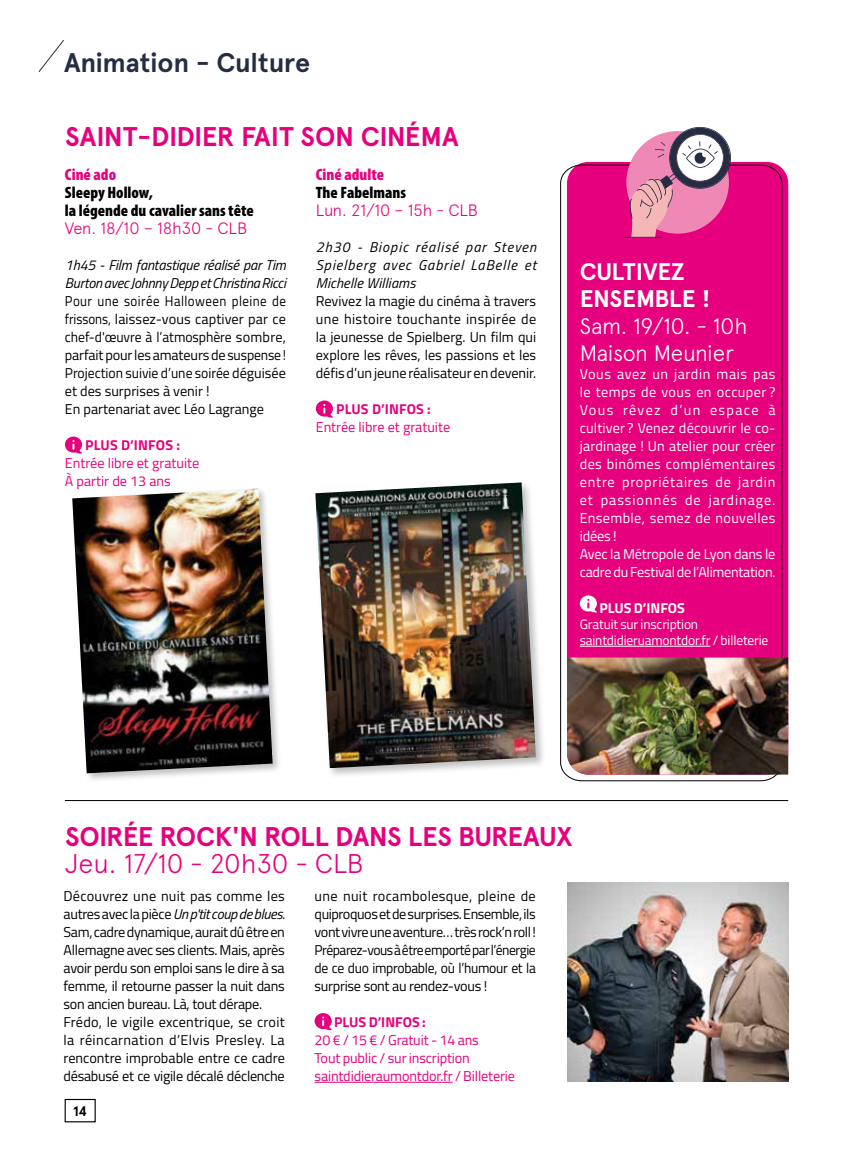
<style>
.page{position:relative;width:851px;height:1149px;background:#fff}
.page>*{position:absolute;margin:0;border:0;box-sizing:border-box;transform-origin:0 0}
.t1{font:700 27px "Apercu Pro";letter-spacing:-.02em;color:#e6007d}
.t2{font:27px "Apercu Light Pro";letter-spacing:-.005em;color:#e6007d}
.t3{font:700 27px "Apercu Pro";color:#262d43}
.t4{font:700 24px/27px "Apercu Pro";letter-spacing:-.015em;color:#fff}
.t5{font:22.5px/27px "Apercu Light Pro";letter-spacing:-.015em;color:#fff}
.t6{font:900 condensed 16.5px/18px "Myriad Pro";color:#000}
.t7{font:16.5px "Apercu Light Pro";letter-spacing:-.005em;color:#e6007d}
.t8{font:900 condensed 16.5px "Myriad Pro";color:#e6007d}
.t9{font:14.25px/18px "Titillium Web";letter-spacing:-.005em;color:#000;text-align:justify}
.t10{font:14.25px/18px "Titillium Web";letter-spacing:.025em;color:#fff}
.t11{font:14.25px/18px "Titillium Web";letter-spacing:-.005em;color:#000;scale:.91 1}
.t12{font:italic 14.25px/18px "Titillium Web";letter-spacing:-.01em;color:#000}
.t13{font:14.25px/18px "Titillium Web";letter-spacing:-.01em;color:#e6007d}
.t14{font:700 14.25px "Titillium Web";letter-spacing:.01em;color:#e6007d}
.t15{font:700 14.25px "Titillium Web";color:#fff}
.t16{font:700 13.8px "Apercu Pro";color:#000}
.t17{font:13.5px/16.2px "Titillium Web";letter-spacing:-.01em;color:#fff}
.s1{font-style:italic}
</style>
<div class="page">
<div style="left:65px;top:1098px;width:31px;height:23px;border:1px solid #000"></div>
<svg style="left:38px;top:40px;width:26px;height:32px"></svg>
<div style="left:70px;top:486px;width:213px;height:297px;background:#000;opacity:.25"></div>
<img style="left:72px;top:488px;width:200px;height:285px">
<div style="left:313px;top:480px;width:233px;height:299px;background:#000;opacity:.25"></div>
<img style="left:315px;top:482px;width:221px;height:286px">
<svg style="left:65px;top:436px;width:17px;height:17px"></svg>
<svg style="left:316px;top:400px;width:17px;height:17px"></svg>
<hr style="left:314px;top:1081px;width:138px;height:1px;background:#e6007d">
<svg style="left:314px;top:1013px;width:18px;height:16px"></svg>
<hr style="left:65px;top:800px;width:723px;height:1px;background:#000">
<svg style="left:567px;top:162px;width:221px;height:612px;fill:#e6007d"></svg>
<div style="left:560px;top:164px;width:222px;height:617px;background:#e6007d"></div>
<hr style="left:579px;top:645px;width:131px;height:1px;background:#fff">
<svg style="left:579px;top:595px;width:18px;height:17px"></svg>
<svg style="left:624px;top:127px;width:112px;height:111px"></svg>
<img style="left:567px;top:657px;width:221px;height:117px">
<img style="left:567px;top:882px;width:221px;height:199px">
<h1 class="t3" style="left:64px;top:42px;width:248px">Animation - Culture</h1>
<h1 class="t1" style="left:65px;top:116px;width:395px">SAINT-DIDIER FAIT SON CINÉMA</h1>
<p class="t8" style="left:65px;top:164px;width:53px">Ciné ado</p>
<p class="t6" style="left:65px;top:183px;width:190px">Sleepy Hollow,<br>la légende du cavalier sans tête</p>
<p class="t7" style="left:65px;top:216px;width:184px">Ven. 18/10 – 18h30 - CLB</p>
<p class="t12" style="left:65px;top:255px;width:222px">1h45 - Film fantastique réalisé par Tim<br>Burton avec Johnny Depp et Christina Ricci</p>
<p class="t11" style="left:65px;top:291px;width:244px">Pour une soirée Halloween pleine de frissons, laissez-vous captiver par ce chef-d'œuvre à l’atmosphère sombre, parfait pour les amateurs de suspense!<br>Projection suivie d’une soirée déguisée et des surprises à venir !<br>En partenariat avec Léo Lagrange</p>
<p class="t14" style="left:85px;top:434px;width:96px">PLUS D’INFOS :</p>
<p class="t13" style="left:65px;top:453px;width:136px">Entrée libre et gratuite<br>À partir de 13 ans</p>
<p class="t8" style="left:316px;top:164px;width:70px">Ciné adulte</p>
<p class="t6" style="left:316px;top:183px;width:92px">The Fabelmans</p>
<p class="t7" style="left:316px;top:198px;width:164px">Lun. 21/10 – 15h - CLB</p>
<p class="t12" style="left:316px;top:237px;width:222px;text-align:justify">2h30 - Biopic réalisé par Steven Spielberg avec Gabriel LaBelle et Michelle Williams</p>
<p class="t9" style="left:316px;top:291px;width:222px">Revivez la magie du cinéma à travers une histoire touchante inspirée de la jeunesse de Spielberg. Un film qui explore les rêves, les passions et les défis d’un jeune réalisateur en devenir.</p>
<p class="t14" style="left:336px;top:398px;width:96px">PLUS D’INFOS :</p>
<p class="t13" style="left:316px;top:417px;width:136px">Entrée libre et gratuite</p>
<h2 class="t4" style="left:579px;top:257px;width:132px">CULTIVEZ<br>ENSEMBLE !</h2>
<h3 class="t5" style="left:579px;top:310px;width:169px">Sam. 19/10. - 10h<br>Maison Meunier</h3>
<p class="t10" style="left:579px;top:364px;width:197px">Vous avez un jardin mais pas le temps de vous en occuper ?<br>Vous rêvez d’un espace à cultiver ? Venez découvrir le co&shy;jardinage ! Un atelier pour créer des binômes complémentaires entre propriétaires de jardin et passionnés de jardinage.<br>Ensemble, semez de nouvelles idées !<br>Avec la Métropole de Lyon dans le cadre du Festival de l’Alimentation.</p>
<p class="t15" style="left:599px;top:596px;width:87px">PLUS D’INFOS</p>
<p class="t17" style="left:579px;top:615px;width:190px">Gratuit sur inscription saintdidieruamontdor.fr / billeterie</p>
<h1 class="t1" style="left:65px;top:815px;width:509px">SOIRÉE ROCK'N ROLL DANS LES BUREAUX</h1>
<h1 class="t2" style="left:65px;top:843px;width:300px">Jeu. 17/10 - 20h30 - CLB</h1>
<p class="t9" style="left:64px;top:885px;width:223px;text-align:left">Découvrez une nuit pas comme les autres avec la pièce <span class="s1">Un p'tit coup de blues.<br></span>Sam, cadre dynamique, aurait dû être en Allemagne avec ses clients. Mais, après avoir perdu son emploi sans le dire à sa femme, il retourne passer la nuit dans son ancien bureau. Là, tout dérape.<br>Frédo, le vigile excentrique, se croit la réincarnation d’Elvis Presley. La rencontre improbable entre ce cadre désabusé et ce vigile décalé déclenche</p>
<p class="t9" style="left:314px;top:885px;width:223px">une nuit rocambolesque, pleine de quiproquos et de surprises. Ensemble, ils vont vivre une aventure… très rock’n roll !<br>Préparez-vous à être emporté par l’énergie de ce duo improbable, où l’humour et la surprise sont au rendez-vous !</p>
<p class="t14" style="left:334px;top:1010px;width:93px">PLUS D’INFOS :</p>
<p class="t13" style="left:314px;top:1029px;width:202px">20 € / 15 € / Gratuit - 14 ans<br>Tout public / sur inscription saintdidieraumontdor.fr / Billeterie</p>
<p class="t16" style="left:73px;top:1099px;width:15px">14</p>
</div>
